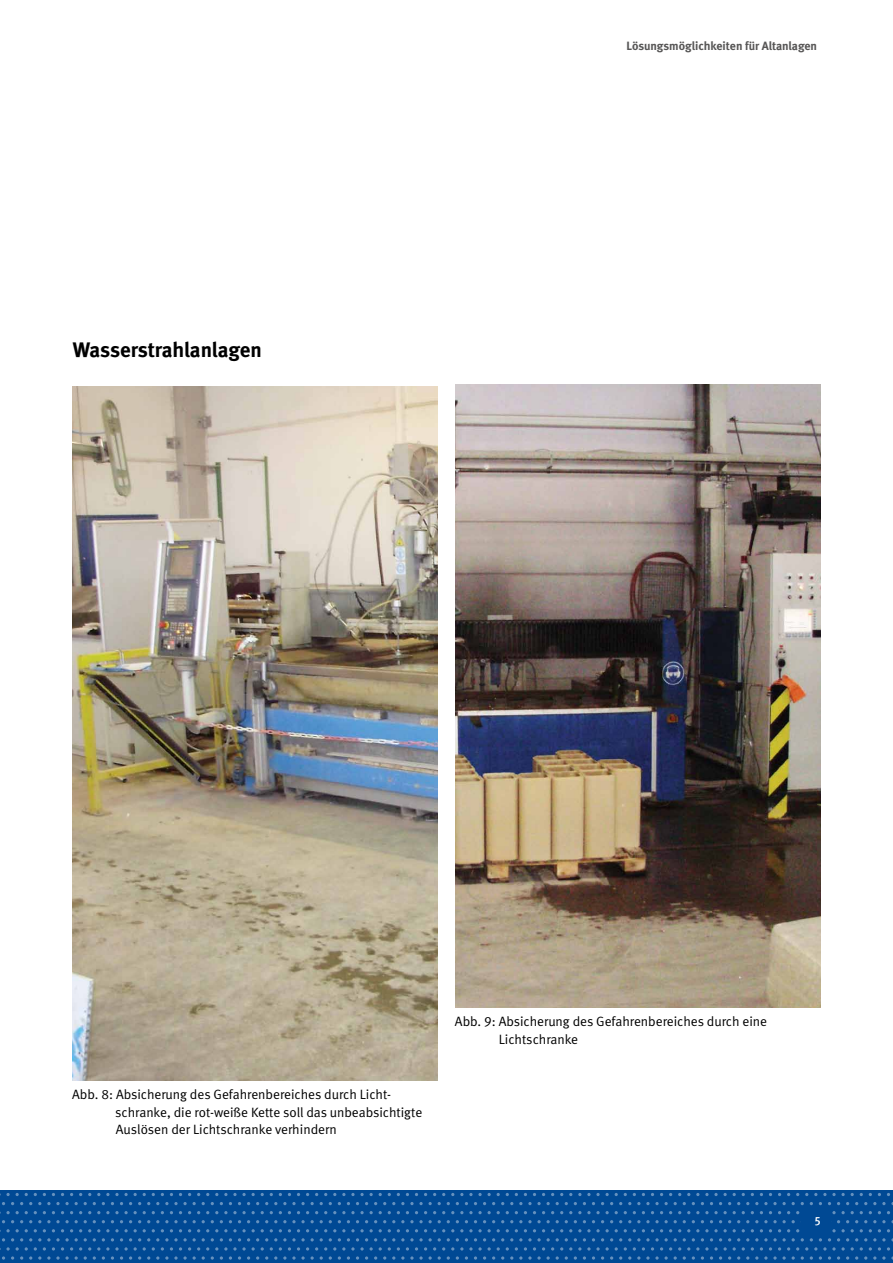
<style>
.page{position:relative;width:893px;height:1263px;background:#fff}
.page>*{position:absolute;margin:0;border:0;box-sizing:border-box;transform-origin:0 0}
.t1{font:700 21px "DGUV Meta";letter-spacing:-.01em;color:#000}
.t2{font:13.5px/18px "DGUV Meta";color:#000}
.t3{font:700 12px "DGUV Meta";letter-spacing:-.005em;color:#575656}
.t4{font:500 12px "DGUV Meta";color:#fff}
</style>
<div class="page">
<div style="left:0;top:1191px;width:893px;height:72px;background:#004994"></div>
<svg style="left:165px;top:1202px;width:22px;height:3px"></svg>
<svg style="left:283px;top:1202px;width:31px;height:3px"></svg>
<svg style="left:410px;top:1202px;width:22px;height:3px"></svg>
<svg style="left:528px;top:1202px;width:22px;height:3px"></svg>
<svg style="left:646px;top:1202px;width:22px;height:3px"></svg>
<svg style="left:764px;top:1202px;width:22px;height:3px"></svg>
<svg style="left:882px;top:1202px;width:11px;height:3px"></svg>
<svg style="left:165px;top:1220px;width:22px;height:3px"></svg>
<svg style="left:283px;top:1220px;width:31px;height:3px"></svg>
<svg style="left:410px;top:1220px;width:22px;height:3px"></svg>
<svg style="left:528px;top:1220px;width:22px;height:3px"></svg>
<svg style="left:646px;top:1220px;width:22px;height:3px"></svg>
<svg style="left:764px;top:1220px;width:22px;height:3px"></svg>
<svg style="left:882px;top:1220px;width:11px;height:3px"></svg>
<svg style="left:165px;top:1238px;width:22px;height:3px"></svg>
<svg style="left:283px;top:1238px;width:31px;height:3px"></svg>
<svg style="left:410px;top:1238px;width:22px;height:3px"></svg>
<svg style="left:528px;top:1238px;width:22px;height:3px"></svg>
<svg style="left:646px;top:1238px;width:22px;height:3px"></svg>
<svg style="left:764px;top:1238px;width:22px;height:3px"></svg>
<svg style="left:882px;top:1238px;width:11px;height:3px"></svg>
<svg style="left:165px;top:1256px;width:22px;height:4px"></svg>
<svg style="left:220px;top:1256px;width:3px;height:4px"></svg>
<svg style="left:229px;top:1256px;width:3px;height:4px"></svg>
<svg style="left:238px;top:1256px;width:3px;height:4px"></svg>
<svg style="left:247px;top:1256px;width:3px;height:4px"></svg>
<svg style="left:283px;top:1256px;width:31px;height:4px"></svg>
<svg style="left:338px;top:1256px;width:3px;height:4px"></svg>
<svg style="left:347px;top:1256px;width:3px;height:4px"></svg>
<svg style="left:356px;top:1256px;width:3px;height:4px"></svg>
<svg style="left:365px;top:1256px;width:3px;height:4px"></svg>
<svg style="left:410px;top:1256px;width:22px;height:4px"></svg>
<svg style="left:456px;top:1256px;width:3px;height:4px"></svg>
<svg style="left:465px;top:1256px;width:3px;height:4px"></svg>
<svg style="left:474px;top:1256px;width:3px;height:4px"></svg>
<svg style="left:483px;top:1256px;width:3px;height:4px"></svg>
<svg style="left:492px;top:1256px;width:3px;height:4px"></svg>
<svg style="left:528px;top:1256px;width:22px;height:4px"></svg>
<svg style="left:574px;top:1256px;width:3px;height:4px"></svg>
<svg style="left:583px;top:1256px;width:3px;height:4px"></svg>
<svg style="left:592px;top:1256px;width:3px;height:4px"></svg>
<svg style="left:601px;top:1256px;width:3px;height:4px"></svg>
<svg style="left:610px;top:1256px;width:3px;height:4px"></svg>
<svg style="left:646px;top:1256px;width:22px;height:4px"></svg>
<svg style="left:692px;top:1256px;width:3px;height:4px"></svg>
<svg style="left:701px;top:1256px;width:3px;height:4px"></svg>
<svg style="left:710px;top:1256px;width:3px;height:4px"></svg>
<svg style="left:719px;top:1256px;width:3px;height:4px"></svg>
<svg style="left:728px;top:1256px;width:3px;height:4px"></svg>
<svg style="left:764px;top:1256px;width:22px;height:4px"></svg>
<svg style="left:810px;top:1256px;width:3px;height:4px"></svg>
<svg style="left:819px;top:1256px;width:3px;height:4px"></svg>
<svg style="left:828px;top:1256px;width:3px;height:4px"></svg>
<svg style="left:837px;top:1256px;width:3px;height:4px"></svg>
<svg style="left:846px;top:1256px;width:3px;height:4px"></svg>
<svg style="left:882px;top:1256px;width:11px;height:4px"></svg>
<svg style="left:224px;top:1193px;width:22px;height:3px"></svg>
<svg style="left:351px;top:1193px;width:22px;height:3px"></svg>
<svg style="left:469px;top:1193px;width:22px;height:3px"></svg>
<svg style="left:587px;top:1193px;width:22px;height:3px"></svg>
<svg style="left:705px;top:1193px;width:22px;height:3px"></svg>
<svg style="left:823px;top:1193px;width:31px;height:3px"></svg>
<svg style="left:224px;top:1211px;width:22px;height:3px"></svg>
<svg style="left:351px;top:1211px;width:22px;height:3px"></svg>
<svg style="left:469px;top:1211px;width:22px;height:3px"></svg>
<svg style="left:587px;top:1211px;width:22px;height:3px"></svg>
<svg style="left:705px;top:1211px;width:22px;height:3px"></svg>
<svg style="left:832px;top:1211px;width:22px;height:3px"></svg>
<svg style="left:224px;top:1229px;width:22px;height:3px"></svg>
<svg style="left:351px;top:1229px;width:22px;height:3px"></svg>
<svg style="left:469px;top:1229px;width:22px;height:3px"></svg>
<svg style="left:587px;top:1229px;width:22px;height:3px"></svg>
<svg style="left:705px;top:1229px;width:22px;height:3px"></svg>
<svg style="left:832px;top:1229px;width:22px;height:3px"></svg>
<svg style="left:224px;top:1247px;width:22px;height:3px"></svg>
<svg style="left:351px;top:1247px;width:22px;height:3px"></svg>
<svg style="left:469px;top:1247px;width:22px;height:3px"></svg>
<svg style="left:587px;top:1247px;width:22px;height:3px"></svg>
<svg style="left:705px;top:1247px;width:22px;height:3px"></svg>
<svg style="left:823px;top:1247px;width:31px;height:3px"></svg>
<svg style="left:47px;top:1202px;width:22px;height:3px"></svg>
<svg style="left:47px;top:1220px;width:22px;height:3px"></svg>
<svg style="left:47px;top:1238px;width:22px;height:3px"></svg>
<svg style="left:2px;top:1256px;width:3px;height:4px"></svg>
<svg style="left:11px;top:1256px;width:3px;height:4px"></svg>
<svg style="left:47px;top:1256px;width:22px;height:4px"></svg>
<svg style="left:102px;top:1256px;width:3px;height:4px"></svg>
<svg style="left:111px;top:1256px;width:3px;height:4px"></svg>
<svg style="left:120px;top:1256px;width:3px;height:4px"></svg>
<svg style="left:129px;top:1256px;width:3px;height:4px"></svg>
<svg style="left:0;top:1193px;width:10px;height:3px"></svg>
<svg style="left:106px;top:1193px;width:22px;height:3px"></svg>
<svg style="left:0;top:1211px;width:10px;height:3px"></svg>
<svg style="left:106px;top:1211px;width:22px;height:3px"></svg>
<svg style="left:0;top:1229px;width:10px;height:3px"></svg>
<svg style="left:106px;top:1229px;width:22px;height:3px"></svg>
<svg style="left:0;top:1247px;width:10px;height:3px"></svg>
<svg style="left:106px;top:1247px;width:22px;height:3px"></svg>
<img style="left:72px;top:386px;width:366px;height:694px">
<img style="left:455px;top:385px;width:366px;height:623px">
<h1 class="t1" style="left:73px;top:337px;width:191px">Wasserstrahlanlagen</h1>
<p class="t3" style="left:626px;top:39px;width:192px">Lösungsmöglichkeiten für Altanlagen</p>
<p class="t2" style="left:115px;top:1085px;width:309px;text-indent:-43px">Abb. 8: Absicherung des Gefahrenbereiches durch Licht&shy;schranke, die rot-weiße Kette soll das unbeabsichtigte<br>Auslösen der Lichtschranke verhindern</p>
<p class="t2" style="left:499px;top:1013px;width:270px;text-indent:-44px">Abb. 9: Absicherung des Gefahrenbereiches durch eine<br>Lichtschranke</p>
<p class="t4" style="left:815px;top:1213px;width:7px">5</p>
</div>
